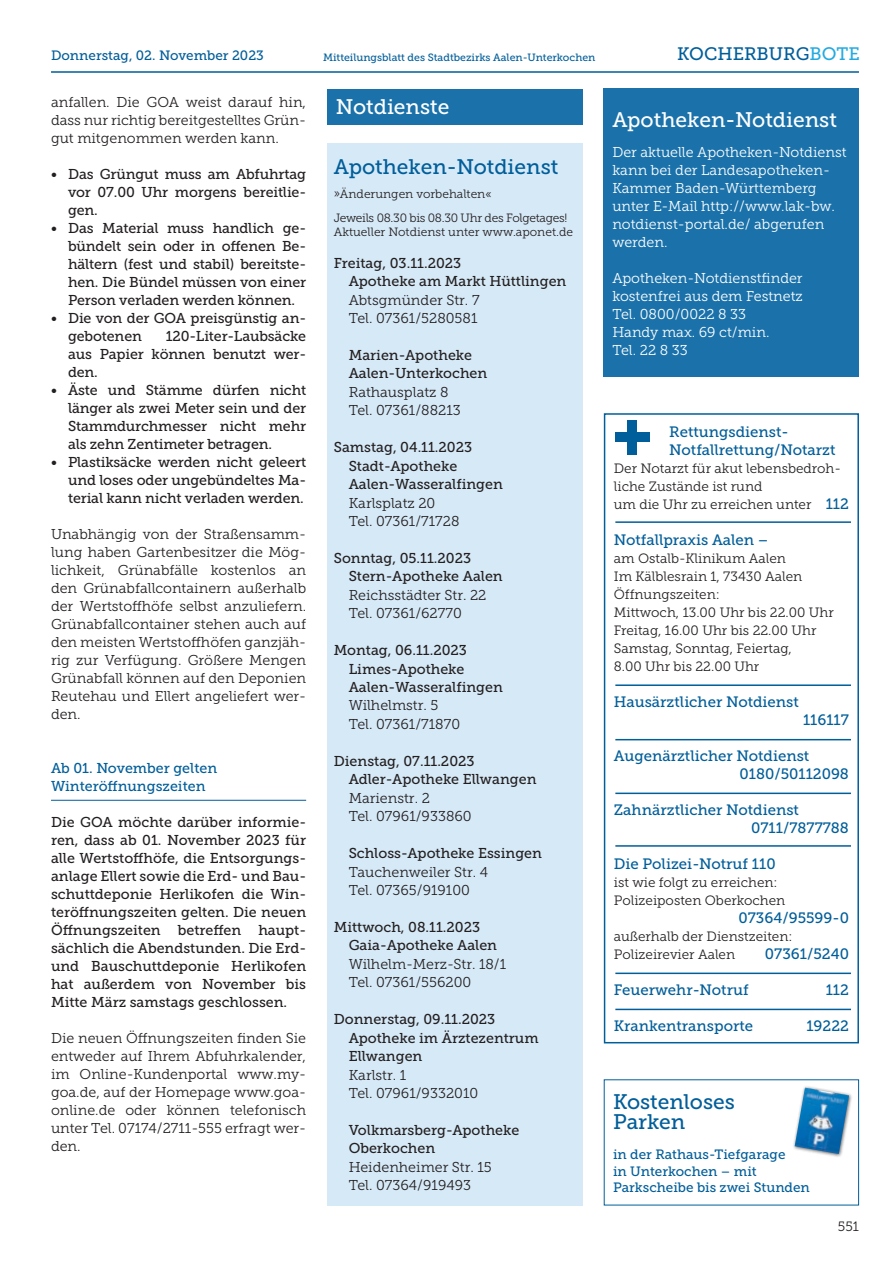
<style>
.page{position:relative;width:893px;height:1263px;background:#fff}
.page>*{position:absolute;margin:0;border:0;box-sizing:border-box;transform-origin:0 0}
.t1{font:21px/20.4px "Museo Slab 500";color:#005e9a}
.t2{font:21px "Museo Slab 500";color:#fff}
.t3{font:18px "Museo Slab 500";color:#005e9a}
.t4{font:15px/18px "Museo Slab 500";color:#005e9a}
.t5{font:14.25px/18px "Museo Slab 500";letter-spacing:-.005em;color:#231f20}
.t6{font:14.25px/18px "Museo Slab 300";color:#231f20}
.t7{font:14.25px/18px "Museo Slab 300";color:#fff}
.t8{font:14.25px/18px "Museo Slab 500";color:#005e9a}
.t9{font:13.5px/18px "Museo Slab 300";color:#231f20}
.t10{font:13.5px/16.2px "Museo Slab 500";color:#005e9a}
.t11{font:12px/24px "Museo Slab 300";letter-spacing:-.025em;color:#231f20}
.t12{font:12px "Museo Slab 300";letter-spacing:-.005em;color:#231f20}
.t13{font:10.5px "Museo Slab 500";color:#005e9a}
.s1{color:#24aae1}
.s2{font-family:"Museo Slab 500";font-size:15px;color:#005e9a}
</style>
<div class="page">
<hr style="left:51px;top:71px;width:808px;height:2px;background:#005e9a">
<hr style="left:51px;top:800px;width:255px;height:1px;background:#005e9a">
<div style="left:327px;top:143px;width:256px;height:1062px;background:#d6e9f7"></div>
<div style="left:604px;top:89px;width:255px;height:288px;background:#1b72aa"></div>
<div style="left:628px;top:420px;width:9px;height:34px;background:#005e9a"></div>
<div style="left:615px;top:432px;width:34px;height:10px;background:#005e9a"></div>
<div style="left:604px;top:413px;width:255px;height:630px;border:2px solid #005e9a"></div>
<hr style="left:615px;top:521px;width:236px;height:2px;background:#005e9a">
<hr style="left:615px;top:739px;width:236px;height:1px;background:#005e9a">
<hr style="left:615px;top:792px;width:236px;height:2px;background:#005e9a">
<hr style="left:615px;top:845px;width:236px;height:2px;background:#005e9a">
<hr style="left:615px;top:684px;width:236px;height:2px;background:#005e9a">
<hr style="left:615px;top:972px;width:236px;height:2px;background:#005e9a">
<hr style="left:615px;top:1009px;width:236px;height:1px;background:#005e9a">
<div style="left:327px;top:89px;width:256px;height:35px;background:#1b72aa"></div>
<div style="left:792px;top:1085px;width:61px;height:73px;background:#231f20;opacity:.75"></div>
<img style="left:795px;top:1087px;width:54px;height:67px">
<p class="t10" style="left:51px;top:48px;width:214px">Donnerstag, 02. November 2023</p>
<p class="t13" style="left:323px;top:51px;width:274px">Mitteilungsblatt des Stadtbezirks Aalen-Unterkochen</p>
<p class="t3" style="left:677px;top:44px;width:184px">KOCHERBURG<span class="s1">BOTE</span></p>
<p class="t6" style="left:51px;top:93px;width:257px;text-align:justify">anfallen. Die GOA weist darauf hin, dass nur richtig bereitgestelltes Grün&shy;gut mitgenommen werden kann.</p>
<p class="t5" style="left:68px;top:165px;width:240px;text-align:justify;text-indent:-17px">• Das Grüngut muss am Abfuhrtag vor 07.00 Uhr morgens bereitlie&shy;gen.</p>
<p class="t5" style="left:68px;top:219px;width:240px;text-align:justify;text-indent:-17px">• Das Material muss handlich ge&shy;bündelt sein oder in offenen Be&shy;hältern (fest und stabil) bereitste&shy;hen. Die Bündel müssen von einer Person verladen werden können.</p>
<p class="t5" style="left:68px;top:309px;width:240px;text-indent:-17px">• Die von der GOA preisgünstig an&shy;gebotenen</p>
<p class="t5" style="left:68px;top:327px;width:240px;text-align:justify;text-indent:98px">120-Liter-Laubsäcke aus Papier können benutzt wer&shy;den.</p>
<p class="t5" style="left:68px;top:381px;width:240px;text-align:justify;text-indent:-17px">• Äste und Stämme dürfen nicht länger als zwei Meter sein und der Stammdurchmesser nicht mehr als zehn Zentimeter betragen.</p>
<p class="t5" style="left:68px;top:453px;width:240px;text-align:justify;text-indent:-17px">• Plastiksäcke werden nicht geleert und loses oder ungebündeltes Ma&shy;terial kann nicht verladen werden.</p>
<p class="t6" style="left:51px;top:525px;width:257px;text-align:justify">Unabhängig von der Straßensamm&shy;lung haben Gartenbesitzer die Mög&shy;lichkeit, Grünabfälle kostenlos an den Grünabfallcontainern außerhalb der Wertstoffhöfe selbst anzuliefern.<br>Grünabfallcontainer stehen auch auf den meisten Wertstoffhöfen ganzjäh&shy;rig zur Verfügung. Größere Mengen Grünabfall können auf den Deponien Reutehau und Ellert angeliefert wer&shy;den.</p>
<p class="t8" style="left:51px;top:759px;width:168px">Ab 01. November gelten<br>Winteröffnungszeiten</p>
<p class="t5" style="left:51px;top:813px;width:257px;text-align:justify">Die GOA möchte darüber informie&shy;ren, dass ab 01. November 2023 für alle Wertstoffhöfe, die Entsorgungs&shy;anlage Ellert sowie die Erd- und Bau&shy;schuttdeponie Herlikofen die Win&shy;teröffnungszeiten gelten. Die neuen Öffnungszeiten betreffen haupt&shy;sächlich die Abendstunden. Die Erd&shy;und Bauschuttdeponie Herlikofen hat außerdem von November bis Mitte März samstags geschlossen.</p>
<p class="t6" style="left:51px;top:1029px;width:257px;text-align:justify">Die neuen Öffnungszeiten finden Sie entweder auf Ihrem Abfuhrkalender, im Online-Kundenportal www.my&shy;goa.de, auf der Homepage www.goa&shy;online.de oder können telefonisch unter Tel. 07174/2711-555 erfragt wer&shy;den.</p>
<h1 class="t2" style="left:336px;top:95px;width:115px">Notdienste</h1>
<h1 class="t1" style="left:334px;top:157px;width:226px">Apotheken-Notdienst</h1>
<p class="t11" style="left:334px;top:182px;width:235px">»Änderungen vorbehalten«<br>Jeweils 08.30 bis 08.30 Uhr des Folgetages!</p>
<p class="t12" style="left:334px;top:225px;width:241px">Aktueller Notdienst unter www.aponet.de</p>
<p class="t5" style="left:349px;top:254px;width:219px;line-height:18.5px;text-indent:-15px">Freitag, 03.11.2023<br>Apotheke am Markt Hüttlingen</p>
<p class="t6" style="left:349px;top:290px;width:132px;line-height:18.5px">Abtsgmünder Str. 7<br>Tel. 07361/5280581</p>
<p class="t5" style="left:349px;top:346px;width:140px;line-height:18.5px">Marien-Apotheke<br>Aalen-Unterkochen</p>
<p class="t6" style="left:349px;top:383px;width:114px;line-height:18.5px">Rathausplatz 8<br>Tel. 07361/88213</p>
<p class="t5" style="left:349px;top:438px;width:156px;line-height:18.5px;text-indent:-15px">Samstag, 04.11.2023<br>Stadt-Apotheke<br>Aalen-Wasseralfingen</p>
<p class="t6" style="left:349px;top:493px;width:112px;line-height:18.5px">Karlsplatz 20<br>Tel. 07361/71728</p>
<p class="t5" style="left:349px;top:549px;width:156px;line-height:18.5px;text-indent:-15px">Sonntag, 05.11.2023<br>Stern-Apotheke Aalen</p>
<p class="t6" style="left:349px;top:586px;width:139px;line-height:18.5px">Reichsstädter Str. 22<br>Tel. 07361/62770</p>
<p class="t5" style="left:349px;top:641px;width:156px;line-height:18.5px;text-indent:-15px">Montag, 06.11.2023<br>Limes-Apotheke<br>Aalen-Wasseralfingen</p>
<p class="t6" style="left:349px;top:696px;width:113px;line-height:18.5px">Wilhelmstr. 5<br>Tel. 07361/71870</p>
<p class="t5" style="left:349px;top:752px;width:189px;line-height:18.5px;text-indent:-15px">Dienstag, 07.11.2023<br>Adler-Apotheke Ellwangen</p>
<p class="t6" style="left:349px;top:789px;width:125px;line-height:18.5px">Marienstr. 2<br>Tel. 07961/933860</p>
<p class="t5" style="left:349px;top:844px;width:195px">Schloss-Apotheke Essingen</p>
<p class="t6" style="left:349px;top:862px;width:141px;line-height:18.5px">Tauchenweiler Str. 4<br>Tel. 07365/919100</p>
<p class="t5" style="left:349px;top:918px;width:150px;line-height:18.5px;text-indent:-15px">Mittwoch, 08.11.2023<br>Gaia-Apotheke Aalen</p>
<p class="t6" style="left:349px;top:955px;width:159px;line-height:18.5px">Wilhelm-Merz-Str. 18/1<br>Tel. 07361/556200</p>
<p class="t5" style="left:349px;top:1010px;width:191px;line-height:18.5px;text-indent:-15px">Donnerstag, 09.11.2023<br>Apotheke im Ärztezentrum<br>Ellwangen</p>
<p class="t6" style="left:349px;top:1065px;width:131px;line-height:18.5px">Karlstr. 1<br>Tel. 07961/9332010</p>
<p class="t5" style="left:349px;top:1121px;width:172px;line-height:18.5px">Volkmarsberg-Apotheke<br>Oberkochen</p>
<p class="t6" style="left:349px;top:1158px;width:145px;line-height:18.5px">Heidenheimer Str. 15<br>Tel. 07364/919493</p>
<h1 class="t2" style="left:612px;top:108px;width:226px">Apotheken-Notdienst</h1>
<p class="t7" style="left:612px;top:143px;width:236px">Der aktuelle Apotheken-Notdienst kann bei der Landesapotheken-<br>Kammer Baden-Württemberg unter E-Mail http://www.lak-bw. notdienst-portal.de/ abgerufen werden.</p>
<p class="t7" style="left:612px;top:269px;width:192px">Apotheken-Notdienstfinder kostenfrei aus dem Festnetz<br>Tel. 0800/0022 8 33<br>Handy max. 69 ct/min.<br>Tel. 22 8 33</p>
<p class="t4" style="left:669px;top:423px;width:168px">Rettungsdienst-<br>Notfallrettung/Notarzt</p>
<p class="t9" style="left:614px;top:459px;width:237px">Der Notarzt für akut lebensbedroh&shy;liche Zustände ist rund<br>um die Uhr zu erreichen unter <span class="s2">112</span></p>
<p class="t4" style="left:614px;top:531px;width:156px">Notfallpraxis Aalen –</p>
<p class="t9" style="left:614px;top:549px;width:221px">am Ostalb-Klinikum Aalen<br>Im Kälblesrain 1, 73430 Aalen<br>Öffnungszeiten:<br>Mittwoch, 13.00 Uhr bis 22.00 Uhr<br>Freitag, 16.00 Uhr bis 22.00 Uhr<br>Samstag, Sonntag, Feiertag,<br>8.00 Uhr bis 22.00 Uhr</p>
<p class="t4" style="left:614px;top:693px;width:187px">Hausärztlicher Notdienst</p>
<p class="t4" style="left:803px;top:711px;width:47px">116117</p>
<p class="t4" style="left:740px;top:747px;width:111px;text-indent:-126px">Augenärztlicher Notdienst<br>0180/50112098</p>
<p class="t4" style="left:751px;top:801px;width:99px;text-indent:-137px">Zahnärztlicher Notdienst<br>0711/7877788</p>
<p class="t4" style="left:614px;top:855px;width:163px">Die Polizei-Notruf 110</p>
<p class="t9" style="left:614px;top:873px;width:173px">ist wie folgt zu erreichen:<br>Polizeiposten Oberkochen</p>
<p class="t4" style="left:738px;top:909px;width:112px">07364/95599-0</p>
<p class="t9" style="left:614px;top:927px;width:180px">außerhalb der Dienstzeiten:<br>Polizeirevier Aalen</p>
<p class="t4" style="left:765px;top:945px;width:86px">07361/5240</p>
<p class="t4" style="left:614px;top:981px;width:136px">Feuerwehr-Notruf</p>
<p class="t4" style="left:826px;top:981px;width:25px">112</p>
<p class="t4" style="left:614px;top:1017px;width:141px">Krankentransporte</p>
<p class="t4" style="left:806px;top:1017px;width:44px">19222</p>
<h1 class="t1" style="left:613px;top:1091px;width:123px">Kostenloses<br>Parken</h1>
<p class="t10" style="left:613px;top:1146px;width:198px">in der Rathaus-Tiefgarage<br>in Unterkochen – mit<br>Parkscheibe bis zwei Stunden</p>
<p class="t9" style="left:838px;top:1217px;width:23px">551</p>
</div>
